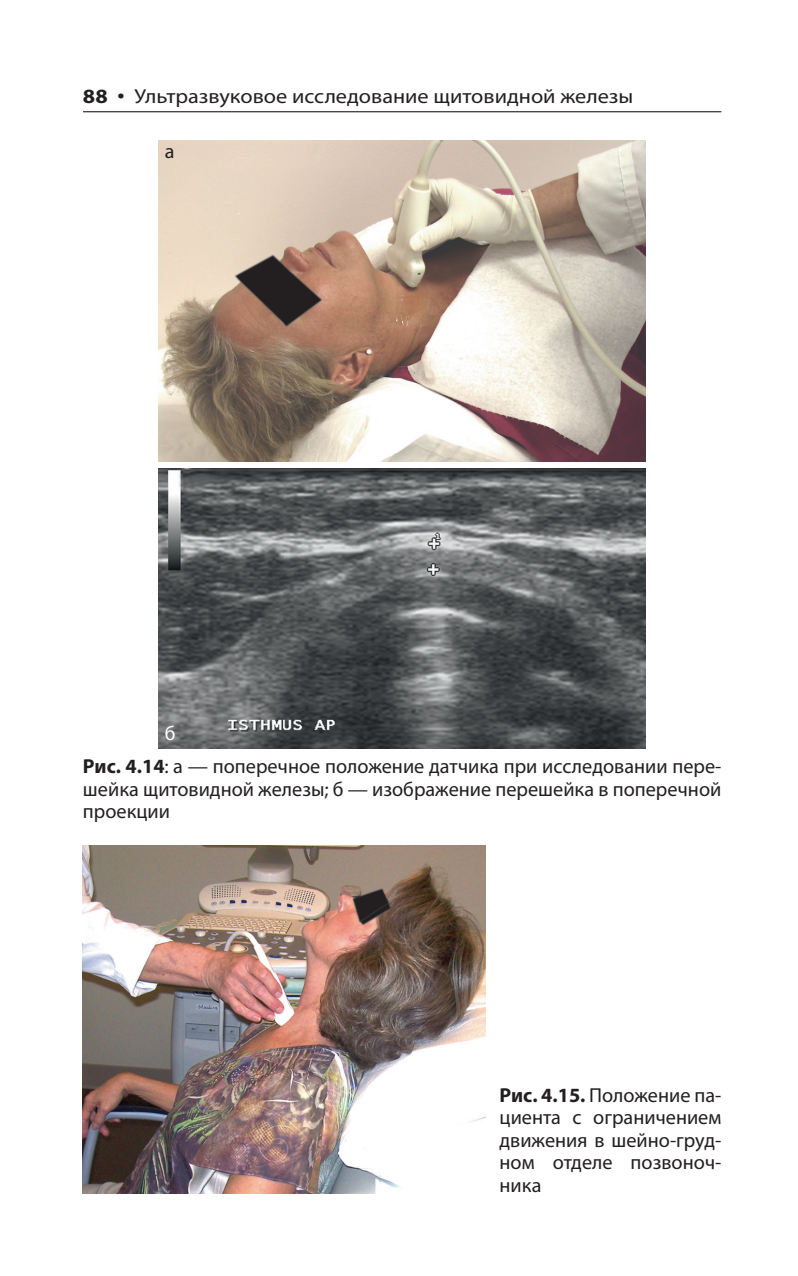
<style>
.page{position:relative;width:798px;height:1276px;background:#fff}
.page>*{position:absolute;margin:0;border:0;box-sizing:border-box;transform-origin:0 0}
.t1{font:20.25px/22.5px "Myriad Pro";color:#231f20;text-align:justify}
.t2{font:20.25px "Myriad Pro";color:#231f20;scale:1.1 1}
.t3{font:20.25px "Myriad Pro";color:#fff}
.s1{font-weight:700}
.s2{font-weight:700;font-size:27px}
</style>
<div class="page">
<hr style="left:83px;top:111px;width:638px;height:1px;background:#231f20">
<img style="left:159px;top:140px;width:486px;height:321px">
<img style="left:83px;top:845px;width:402px;height:348px">
<img style="left:159px;top:468px;width:486px;height:280px">
<p class="t2" style="left:83px;top:89px;width:501px"><span class="s1">88</span> <span class="s2">∙</span> Ультразвуковое исследование щитовидной железы</p>
<p class="t1" style="left:165px;top:141px;width:11px">а</p>
<p class="t3" style="left:165px;top:726px;width:12px">б</p>
<p class="t1" style="left:83px;top:757px;width:639px"><span class="s1">Рис. 4.14</span>: a — поперечное положение датчика при исследовании пере&shy;шейка щитовидной железы; б — изображение перешейка в поперечной проекции</p>
<p class="t1" style="left:499px;top:1085px;width:223px"><span class="s1">Рис. 4.15.</span> Положение па&shy;циента с ограничением движения в шейно-груд&shy;ном отделе позвоноч&shy;ника</p>
</div>
